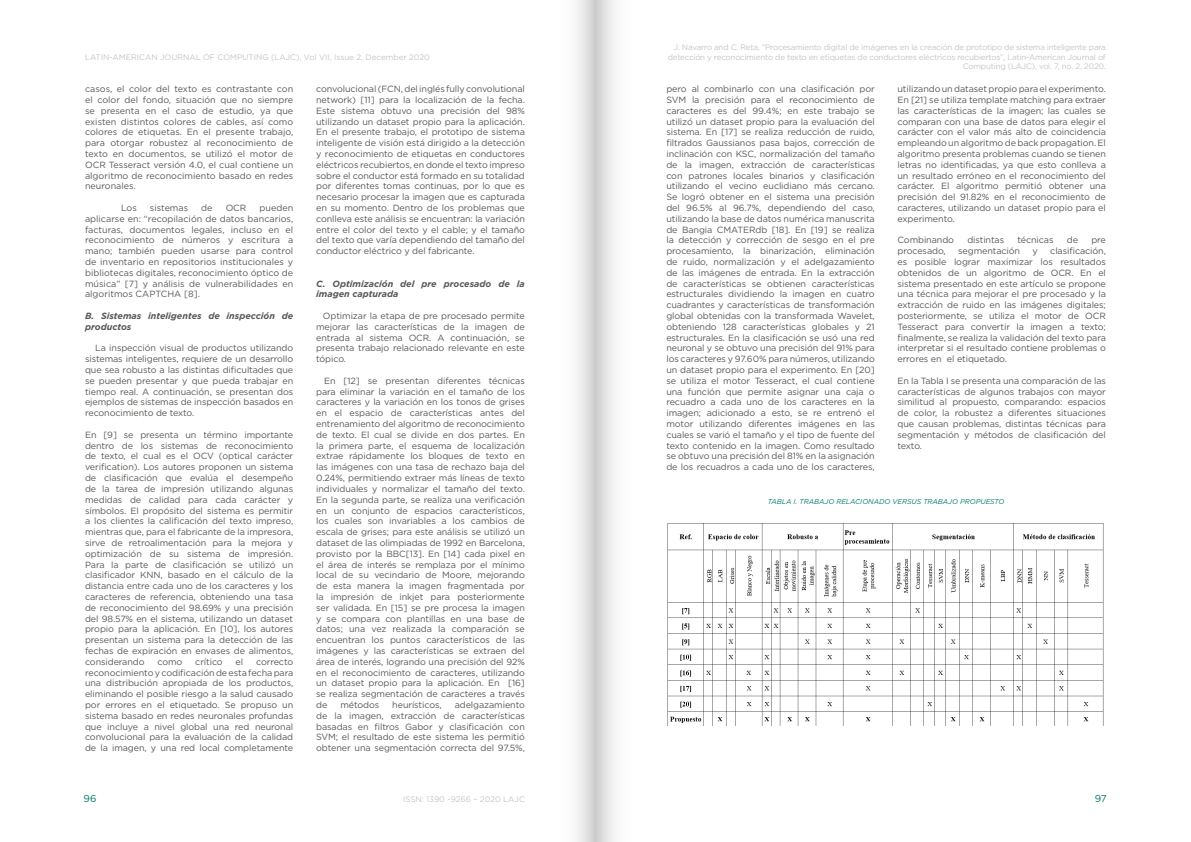
<style>
.page{position:relative;width:1191px;height:842px;background:#fff}
.page>*{position:absolute;margin:0;border:0;box-sizing:border-box;transform-origin:0 0}
.t1{font:10px "Gotham";color:#00796d}
.t2{font:9px/10.8px "Gotham";letter-spacing:-.01em;color:#585856;text-align:justify}
.t3{font:italic 700 9px/10.8px "Gotham";color:#585856}
.t4{font:8px/9.6px "Gotham";letter-spacing:-.025em;color:#c5c5c5;text-align:right}
.t5{font:8px "Gotham";color:#c5c5c5}
.t6{font:italic 7px "Gotham";color:#00796d}
</style>
<div class="page">
<img style="left:667px;top:523px;width:437px;height:202px">
<p class="t5" style="left:85px;top:52px;width:346px">LATIN-AMERICAN JOURNAL OF COMPUTING (LAJC), Vol VII, Issue 2, December 2020</p>
<p class="t2" style="left:85px;top:83px;width:210px">casos, el color del texto es contrastante con el color del fondo, situación que no siempre se presenta en el caso de estudio, ya que existen distintos colores de cables, así como colores de etiquetas. En el presente trabajo, para otorgar robustez al reconocimiento de texto en documentos, se utilizó el motor de OCR Tesseract versión 4.0, el cual contiene un algoritmo de reconocimiento basado en redes neuronales.</p>
<p class="t2" style="left:121px;top:202px;width:17px">Los</p>
<p class="t2" style="left:150px;top:202px;width:40px">sistemas</p>
<p class="t2" style="left:201px;top:202px;width:13px">de</p>
<p class="t2" style="left:226px;top:202px;width:22px">OCR</p>
<p class="t2" style="left:85px;top:202px;width:210px;text-indent:174px">pueden aplicarse en: “recopilación de datos bancarios, facturas, documentos legales, incluso en el reconocimiento de números y escritura a mano; también pueden usarse para control de inventario en repositorios institucionales y bibliotecas digitales, reconocimiento óptico de música” [7] y análisis de vulnerabilidades en algoritmos CAPTCHA [8].</p>
<p class="t3" style="left:85px;top:310px;width:210px">B. Sistemas inteligentes de inspección de productos</p>
<p class="t2" style="left:85px;top:343px;width:210px;text-indent:10px">La inspección visual de productos utilizando sistemas inteligentes, requiere de un desarrollo que sea robusto a las distintas dificultades que se pueden presentar y que pueda trabajar en tiempo real. A continuación, se presentan dos ejemplos de sistemas de inspección basados en reconocimiento de texto.</p>
<p class="t2" style="left:85px;top:429px;width:210px">En [9] se presenta un término importante dentro de los sistemas de reconocimiento de texto, el cual es el OCV (optical carácter verification). Los autores proponen un sistema de clasificación que evalúa el desempeño de la tarea de impresión utilizando algunas medidas de calidad para cada carácter y símbolos. El propósito del sistema es permitir a los clientes la calificación del texto impreso, mientras que, para el fabricante de la impresora, sirve de retroalimentación para la mejora y optimización de su sistema de impresión.<br>Para la parte de clasificación se utilizó un clasificador KNN, basado en el cálculo de la distancia entre cada uno de los caracteres y los caracteres de referencia, obteniendo una tasa de reconocimiento del 98.69% y una precisión del 98.57% en el sistema, utilizando un dataset propio para la aplicación. En [10], los autores presentan un sistema para la detección de las fechas de expiración en envases de alimentos, considerando</p>
<p class="t2" style="left:157px;top:656px;width:26px">como</p>
<p class="t2" style="left:195px;top:656px;width:29px">crítico</p>
<p class="t2" style="left:236px;top:656px;width:9px">el</p>
<p class="t2" style="left:85px;top:656px;width:210px;text-indent:171px">correcto reconocimiento y codificación de esta fecha para una distribución apropiada de los productos, eliminando el posible riesgo a la salud causado por errores en el etiquetado. Se propuso un sistema basado en redes neuronales profundas que incluye a nivel global una red neuronal convolucional para la evaluación de la calidad de la imagen, y una red local completamente</p>
<p class="t2" style="left:316px;top:83px;width:210px">convolucional (FCN, del inglés fully convolutional network) [11] para la localización de la fecha.<br>Este sistema obtuvo una precisión del 98% utilizando un dataset propio para la aplicación.<br>En el presente trabajo, el prototipo de sistema inteligente de visión está dirigido a la detección y reconocimiento de etiquetas en conductores eléctricos recubiertos, en donde el texto impreso sobre el conductor está formado en su totalidad por diferentes tomas continuas, por lo que es necesario procesar la imagen que es capturada en su momento. Dentro de los problemas que conlleva este análisis se encuentran: la variación entre el color del texto y el cable; y el tamaño del texto que varía dependiendo del tamaño del conductor eléctrico y del fabricante.</p>
<p class="t3" style="left:316px;top:278px;width:210px">C. Optimización del pre procesado de la imagen capturada</p>
<p class="t2" style="left:316px;top:310px;width:210px;text-indent:7px">Optimizar la etapa de pre procesado permite mejorar las características de la imagen de entrada al sistema OCR. A continuación, se presenta trabajo relacionado relevante en este tópico.</p>
<p class="t2" style="left:316px;top:375px;width:210px;text-indent:8px">En [12] se presentan diferentes técnicas para eliminar la variación en el tamaño de los caracteres y la variación en los tonos de grises en el espacio de características antes del entrenamiento del algoritmo de reconocimiento de texto. El cual se divide en dos partes. En la primera parte, el esquema de localización extrae rápidamente los bloques de texto en las imágenes con una tasa de rechazo baja del 0.24%, permitiendo extraer más líneas de texto individuales y normalizar el tamaño del texto.<br>En la segunda parte, se realiza una verificación en un conjunto de espacios característicos, los cuales son invariables a los cambios de escala de grises; para este análisis se utilizó un dataset de las olimpiadas de 1992 en Barcelona, provisto por la BBC[13]. En [14] cada pixel en el área de interés se remplaza por el mínimo local de su vecindario de Moore, mejorando de esta manera la imagen fragmentada por la impresión de inkjet para posteriormente ser validada. En [15] se pre procesa la imagen y se compara con plantillas en una base de datos; una vez realizada la comparación se encuentran los puntos característicos de las imágenes y las características se extraen del área de interés, logrando una precisión del 92% en el reconocimiento de caracteres, utilizando un dataset propio para la aplicación. En [16] se realiza segmentación de caracteres a través de</p>
<p class="t2" style="left:340px;top:699px;width:40px">métodos</p>
<p class="t2" style="left:392px;top:699px;width:51px">heurísticos,</p>
<p class="t2" style="left:316px;top:699px;width:210px;text-indent:138px">adelgazamiento de la imagen, extracción de características basadas en filtros Gabor y clasificación con SVM; el resultado de este sistema les permitió obtener una segmentación correcta del 97.5%,</p>
<p class="t4" style="left:667px;top:42px;width:440px">J. Navarro and C. Reta, “Procesamiento digital de imágenes en la creación de prototipo de sistema inteligente para detección y reconocimiento de texto en etiquetas de conductores eléctricos recubiertos”, Latin-American Journal of<br>Computing (LAJC), vol. 7, no. 2, 2020.</p>
<p class="t2" style="left:666px;top:83px;width:210px">pero al combinarlo con una clasificación por SVM la precisión para el reconocimiento de caracteres es del 99.4%; en este trabajo se utilizó un dataset propio para la evaluación del sistema. En [17] se realiza reducción de ruido, filtrados Gaussianos pasa bajos, corrección de inclinación con KSC, normalización del tamaño de la imagen, extracción de características con patrones locales binarios y clasificación utilizando el vecino euclidiano más cercano.<br>Se logró obtener en el sistema una precisión del 96.5% al 96.7%, dependiendo del caso, utilizando la base de datos numérica manuscrita de Bangia CMATERdb [18]. En [19] se realiza la detección y corrección de sesgo en el pre procesamiento, la binarización, eliminación de ruido, normalización y el adelgazamiento de las imágenes de entrada. En la extracción de características se obtienen características estructurales dividiendo la imagen en cuatro cuadrantes y características de transformación global obtenidas con la transformada Wavelet, obteniendo 128 características globales y 21 estructurales. En la clasificación se usó una red neuronal y se obtuvo una precisión del 91% para los caracteres y 97.60% para números, utilizando un dataset propio para el experimento. En [20] se utiliza el motor Tesseract, el cual contiene una función que permite asignar una caja o recuadro a cada uno de los caracteres en la imagen; adicionado a esto, se re entrenó el motor utilizando diferentes imágenes en las cuales se varió el tamaño y el tipo de fuente del texto contenido en la imagen. Como resultado se obtuvo una precisión del 81% en la asignación de los recuadros a cada uno de los caracteres,</p>
<p class="t2" style="left:897px;top:83px;width:210px">utilizando un dataset propio para el experimento.<br>En [21] se utiliza template matching para extraer las características de la imagen; las cuales se comparan con una base de datos para elegir el carácter con el valor más alto de coincidencia empleando un algoritmo de back propagation. El algoritmo presenta problemas cuando se tienen letras no identificadas, ya que esto conlleva a un resultado erróneo en el reconocimiento del carácter. El algoritmo permitió obtener una precisión del 91.82% en el reconocimiento de caracteres, utilizando un dataset propio para el experimento.</p>
<p class="t2" style="left:897px;top:235px;width:58px">Combinando</p>
<p class="t2" style="left:967px;top:235px;width:38px">distintas</p>
<p class="t2" style="left:1017px;top:235px;width:38px">técnicas</p>
<p class="t2" style="left:1066px;top:235px;width:13px">de</p>
<p class="t2" style="left:1091px;top:235px;width:16px">pre</p>
<p class="t2" style="left:897px;top:245px;width:50px">procesado,</p>
<p class="t2" style="left:958px;top:245px;width:63px">segmentación</p>
<p class="t2" style="left:1032px;top:245px;width:7px">y</p>
<p class="t2" style="left:897px;top:245px;width:210px;text-indent:153px">clasificación, es posible lograr maximizar los resultados obtenidos de un algoritmo de OCR. En el sistema presentado en este artículo se propone una técnica para mejorar el pre procesado y la extracción de ruido en las imágenes digitales; posteriormente, se utiliza el motor de OCR Tesseract para convertir la imagen a texto; finalmente, se realiza la validación del texto para interpretar si el resultado contiene problemas o errores en el etiquetado.</p>
<p class="t2" style="left:897px;top:375px;width:210px">En la Tabla I se presenta una comparación de las características de algunos trabajos con mayor similitud al propuesto, comparando: espacios de color, la robustez a diferentes situaciones que causan problemas, distintas técnicas para segmentación y métodos de clasificación del texto.</p>
<p class="t6" style="left:768px;top:497px;width:238px">TABLA I. TRABAJO RELACIONADO VERSUS TRABAJO PROPUESTO</p>
<p class="t1" style="left:84px;top:792px;width:14px">96</p>
<p class="t5" style="left:403px;top:794px;width:123px">ISSN: 1390 -9266 – 2020 LAJC</p>
<p class="t1" style="left:1094px;top:792px;width:14px">97</p>
</div>
